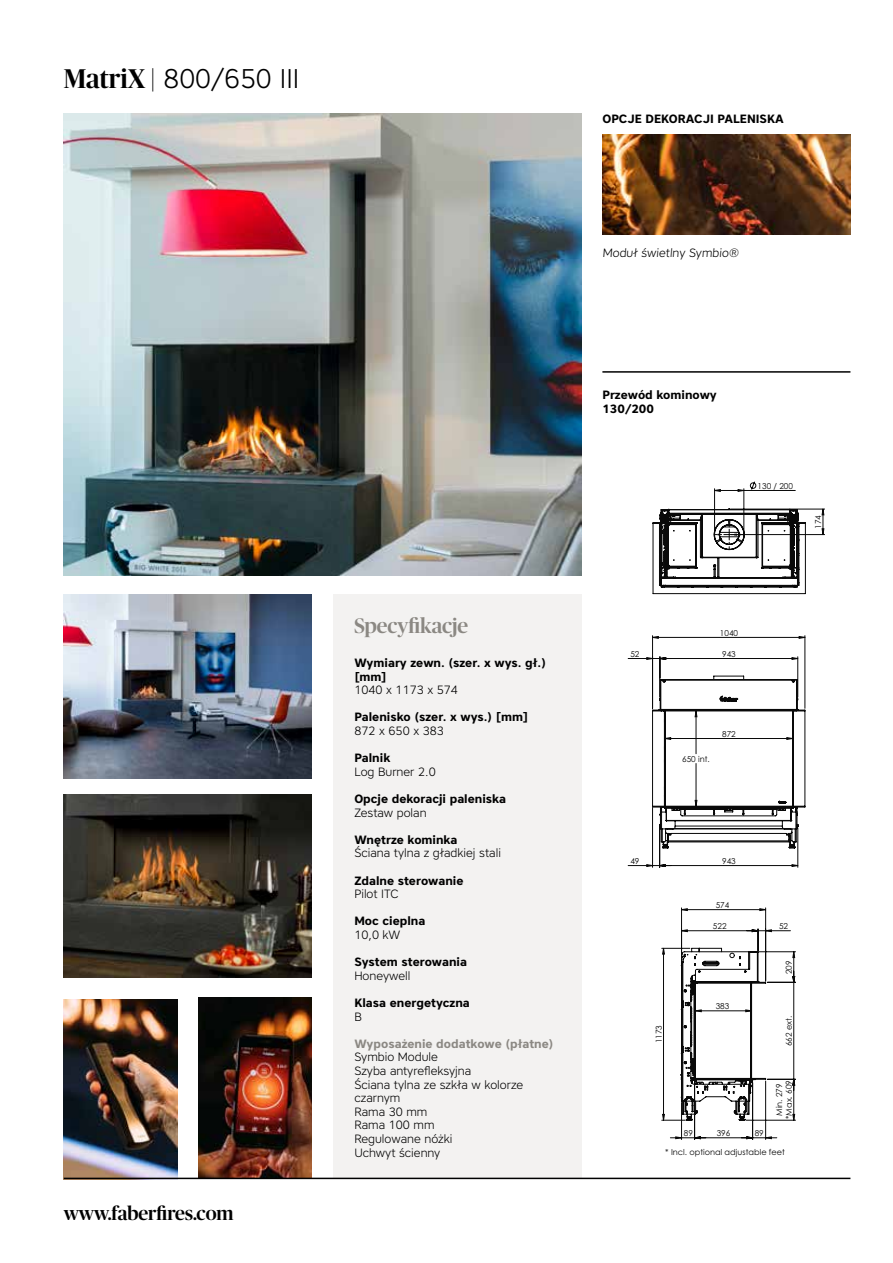
<style>
.page{position:relative;width:893px;height:1263px;background:#fff}
.page>*{position:absolute;margin:0;border:0;box-sizing:border-box;transform-origin:0 0}
.t1{font:300 27px "Core Sans A35";color:#000}
.t2{font:500 21px "Publico Banner";color:#8b8883}
.t3{font:500 19.35px "Publico Banner";color:#000}
.t4{font:300 12px/13.6px "Core Sans A35";color:#000}
.t5{font:700 12px/13.6px "Core Sans A65";color:#000}
.t6{font:700 12px "Core Sans A65";color:#8b8883}
.t7{font:8.25px/9.8px "Century Gothic";color:#090909;text-align:center}
.s1{font-family:"Publico Banner";font-weight:500}
</style>
<div class="page">
<img style="left:602px;top:135px;width:248px;height:99px">
<img style="left:199px;top:997px;width:113px;height:180px">
<img style="left:64px;top:999px;width:113px;height:179px">
<hr style="left:602px;top:371px;width:248px;height:2px;background:#000">
<div style="left:333px;top:594px;width:248px;height:585px;background:#f3f2f1"></div>
<img style="left:64px;top:114px;width:517px;height:461px">
<img style="left:64px;top:794px;width:248px;height:184px">
<img style="left:64px;top:594px;width:248px;height:184px">
<svg style="left:662px;top:908px;width:133px;height:231px"></svg>
<hr style="left:805px;top:636px;width:1px;height:72px;background:#090909">
<svg style="left:628px;top:636px;width:177px;height:231px"></svg>
<hr style="left:731px;top:509px;width:94px;height:1px;background:#090909">
<hr style="left:731px;top:534px;width:94px;height:1px;background:#090909">
<svg style="left:653px;top:482px;width:171px;height:112px"></svg>
<hr style="left:64px;top:1178px;width:786px;height:1px;background:#000">
<h1 class="t1" style="left:64px;top:61px;width:237px"><span class="s1">MatriX |</span> 800/650 III</h1>
<h3 class="t3" style="left:64px;top:1200px;width:171px">www.faberfires.com</h3>
<p class="t5" style="left:602px;top:111px;width:183px">OPCJE DEKORACJI PALENISKA</p>
<p class="t4" style="left:602px;top:245px;width:139px">Moduł świetlny Symbio®</p>
<h2 class="t2" style="left:354px;top:611px;width:115px">Specyfikacje</h2>
<p class="t5" style="left:354px;top:656px;width:193px">Wymiary zewn. (szer. x wys. gł.) [mm]</p>
<p class="t4" style="left:354px;top:683px;width:105px">1040 x 1173 x 574</p>
<p class="t5" style="left:354px;top:710px;width:175px">Palenisko (szer. x wys.) [mm]</p>
<p class="t4" style="left:354px;top:724px;width:91px">872 x 650 x 383</p>
<p class="t5" style="left:354px;top:751px;width:38px">Palnik</p>
<p class="t4" style="left:354px;top:764px;width:83px">Log Burner 2.0</p>
<p class="t5" style="left:354px;top:792px;width:153px">Opcje dekoracji paleniska</p>
<p class="t4" style="left:354px;top:805px;width:74px">Zestaw polan</p>
<p class="t5" style="left:354px;top:832px;width:105px">Wnętrze kominka</p>
<p class="t4" style="left:354px;top:846px;width:148px">Ściana tylna z gładkiej stali</p>
<p class="t5" style="left:354px;top:873px;width:111px">Zdalne sterowanie</p>
<p class="t4" style="left:354px;top:887px;width:46px">Pilot ITC</p>
<p class="t5" style="left:354px;top:914px;width:73px">Moc cieplna</p>
<p class="t4" style="left:354px;top:928px;width:47px">10,0 kW</p>
<p class="t5" style="left:354px;top:955px;width:114px">System sterowania</p>
<p class="t4" style="left:354px;top:968px;width:58px">Honeywell</p>
<p class="t5" style="left:354px;top:996px;width:117px">Klasa energetyczna</p>
<p class="t4" style="left:354px;top:1009px;width:9px">B</p>
<p class="t6" style="left:354px;top:1036px;width:201px">Wyposażenie dodatkowe (płatne)</p>
<p class="t4" style="left:354px;top:1050px;width:171px">Symbio Module<br>Szyba antyrefleksyjna<br>Ściana tylna ze szkła w kolorze czarnym<br>Rama 30 mm<br>Rama 100 mm<br>Regulowane nóżki<br>Uchwyt ścienny</p>
<p class="t5" style="left:602px;top:388px;width:116px">Przewód kominowy<br>130/200</p>
<p class="t7" style="left:758px;top:481px;width:37px">130 / 200</p>
<p class="t7" style="left:813px;top:529px;width:15px;rotate:-90deg">174</p>
<p class="t7" style="left:720px;top:628px;width:20px">1040</p>
<p class="t7" style="left:630px;top:649px;width:11px">52</p>
<p class="t7" style="left:722px;top:649px;width:15px">943</p>
<p class="t7" style="left:682px;top:754px;width:29px">650 int.</p>
<p class="t7" style="left:722px;top:729px;width:15px">872</p>
<p class="t7" style="left:630px;top:856px;width:11px">49</p>
<p class="t7" style="left:722px;top:856px;width:15px">943</p>
<p class="t7" style="left:716px;top:900px;width:15px">574</p>
<p class="t7" style="left:713px;top:921px;width:15px">522</p>
<p class="t7" style="left:779px;top:921px;width:11px">52</p>
<p class="t7" style="left:654px;top:1043px;width:20px;rotate:-90deg">1173</p>
<p class="t7" style="left:716px;top:1001px;width:15px">383</p>
<p class="t7" style="left:684px;top:1128px;width:11px">89</p>
<p class="t7" style="left:717px;top:1128px;width:15px">396</p>
<p class="t7" style="left:755px;top:1128px;width:11px">89</p>
<p class="t7" style="left:784px;top:974px;width:15px;rotate:-90deg">209</p>
<p class="t7" style="left:784px;top:1046px;width:32px;rotate:-90deg">662 ext.</p>
<p class="t7" style="left:774px;top:1119px;width:40px;rotate:-90deg">Min. 279 *Max. 609</p>
<p class="t7" style="left:665px;top:1147px;width:121px">* Incl. optional adjustable feet</p>
</div>
